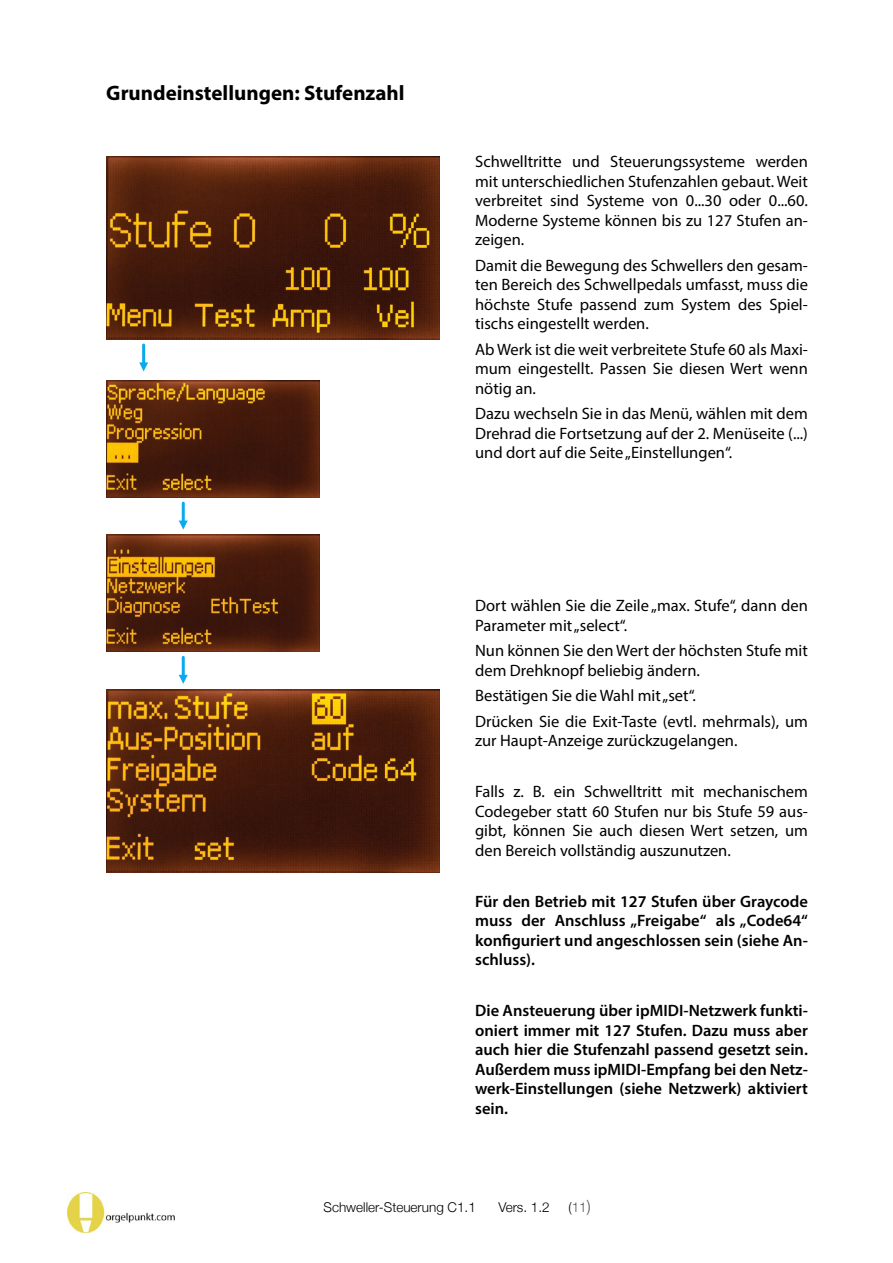
<style>
.page{position:relative;width:893px;height:1263px;background:#fff}
.page>*{position:absolute;margin:0;border:0;box-sizing:border-box;transform-origin:0 0}
.t1{font:700 21px "Myriad Pro";color:#000}
.t2{font:16.5px "Myriad Pro";color:#000}
.t3{font:600 16.5px "Myriad Pro";color:#000}
.t4{font:300 16.5px "Helvetica Neue";color:#595959}
.t5{font:300 13.5px "Helvetica Neue";color:#000}
.t6{font:300 13.5px "Helvetica Neue";color:#595959}
.s1{color:#000}
</style>
<div class="page">
<img style="left:68px;top:1192px;width:107px;height:41px">
<img style="left:106px;top:157px;width:333px;height:183px">
<img style="left:106px;top:380px;width:213px;height:117px">
<img style="left:106px;top:534px;width:213px;height:117px">
<img style="left:106px;top:690px;width:333px;height:183px">
<svg style="left:139px;top:362px;width:9px;height:9px"></svg>
<hr style="left:142px;top:345px;width:3px;height:19px;background:#0aaaee">
<svg style="left:179px;top:520px;width:9px;height:9px"></svg>
<hr style="left:182px;top:503px;width:3px;height:19px;background:#0aaaee">
<svg style="left:179px;top:675px;width:9px;height:9px"></svg>
<hr style="left:182px;top:657px;width:3px;height:20px;background:#0aaaee">
<p class="t1" style="left:106px;top:84px;width:300px">Grundeinstellungen: Stufenzahl</p>
<p class="t2" style="left:475px;top:155px;width:334px">Schwelltritte und Steuerungssysteme werden</p>
<p class="t2" style="left:475px;top:174px;width:334px">mit unterschiedlichen Stufenzahlen gebaut. Weit</p>
<p class="t2" style="left:475px;top:194px;width:334px">verbreitet sind Systeme von 0...30 oder 0...60.</p>
<p class="t2" style="left:475px;top:213px;width:334px">Moderne Systeme können bis zu 127 Stufen an-</p>
<p class="t2" style="left:475px;top:233px;width:51px">zeigen.</p>
<p class="t2" style="left:475px;top:258px;width:334px">Damit die Bewegung des Schwellers den gesam-</p>
<p class="t2" style="left:475px;top:278px;width:334px">ten Bereich des Schwellpedals umfasst, muss die</p>
<p class="t2" style="left:475px;top:297px;width:334px">höchste Stufe passend zum System des Spiel-</p>
<p class="t2" style="left:475px;top:317px;width:175px">tischs eingestellt werden.</p>
<p class="t2" style="left:475px;top:342px;width:334px">Ab Werk ist die weit verbreitete Stufe 60 als Maxi-</p>
<p class="t2" style="left:475px;top:362px;width:334px">mum eingestellt. Passen Sie diesen Wert wenn</p>
<p class="t2" style="left:475px;top:381px;width:62px">nötig an.</p>
<p class="t2" style="left:475px;top:407px;width:334px">Dazu wechseln Sie in das Menü, wählen mit dem</p>
<p class="t2" style="left:475px;top:426px;width:334px">Drehrad die Fortsetzung auf der 2. Menüseite (...)</p>
<p class="t2" style="left:475px;top:446px;width:259px">und dort auf die Seite „Einstellungen“.</p>
<p class="t2" style="left:475px;top:599px;width:334px">Dort wählen Sie die Zeile „max. Stufe“, dann den</p>
<p class="t2" style="left:475px;top:618px;width:154px">Parameter mit „select“.</p>
<p class="t2" style="left:475px;top:644px;width:334px">Nun können Sie den Wert der höchsten Stufe mit</p>
<p class="t2" style="left:475px;top:663px;width:226px">dem Drehknopf beliebig ändern.</p>
<p class="t2" style="left:475px;top:689px;width:222px">Bestätigen Sie die Wahl mit „set“.</p>
<p class="t2" style="left:475px;top:714px;width:334px">Drücken Sie die Exit-Taste (evtl. mehrmals), um</p>
<p class="t2" style="left:475px;top:734px;width:264px">zur Haupt-Anzeige zurückzugelangen.</p>
<p class="t2" style="left:475px;top:785px;width:334px">Falls z. B. ein Schwelltritt mit mechanischem</p>
<p class="t2" style="left:475px;top:804px;width:334px">Codegeber statt 60 Stufen nur bis Stufe 59 aus-</p>
<p class="t2" style="left:475px;top:824px;width:334px">gibt, können Sie auch diesen Wert setzen, um</p>
<p class="t2" style="left:475px;top:843px;width:257px">den Bereich vollständig auszunutzen.</p>
<p class="t3" style="left:475px;top:894px;width:334px">Für den Betrieb mit 127 Stufen über Graycode</p>
<p class="t3" style="left:475px;top:914px;width:334px">muss der Anschluss „Freigabe“ als „Code64“</p>
<p class="t3" style="left:475px;top:933px;width:334px">konfiguriert und angeschlossen sein (siehe An-</p>
<p class="t3" style="left:475px;top:953px;width:61px">schluss).</p>
<p class="t3" style="left:475px;top:1004px;width:334px">Die Ansteuerung über ipMIDI-Netzwerk funkti-</p>
<p class="t3" style="left:475px;top:1023px;width:334px">oniert immer mit 127 Stufen. Dazu muss aber</p>
<p class="t3" style="left:475px;top:1043px;width:334px">auch hier die Stufenzahl passend gesetzt sein.</p>
<p class="t3" style="left:475px;top:1062px;width:334px">Außerdem muss ipMIDI-Empfang bei den Netz-</p>
<p class="t3" style="left:475px;top:1082px;width:334px">werk-Einstellungen (siehe Netzwerk) aktiviert</p>
<p class="t3" style="left:475px;top:1101px;width:34px">sein.</p>
<p class="t5" style="left:324px;top:1199px;width:154px">Schweller-Steuerung C1.1</p>
<p class="t5" style="left:498px;top:1199px;width:53px">Vers. 1.2</p>
<p class="t6" style="left:568px;top:1199px;width:20px"><span class="s1">(</span>11</p>
<p class="t4" style="left:587px;top:1196px;width:5px">)</p>
</div>
